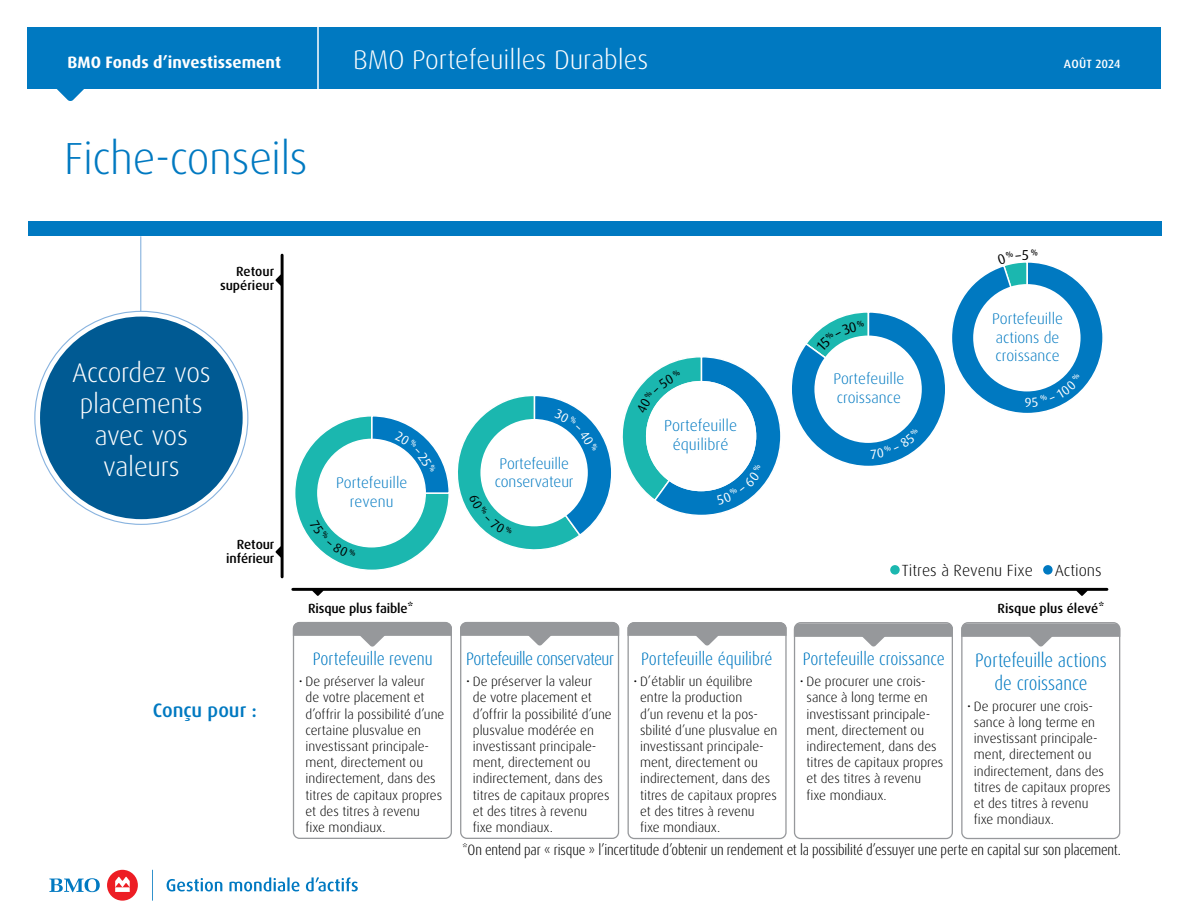
<style>
.page{position:relative;width:1188px;height:918px;background:#fff}
.page>*{position:absolute;margin:0;border:0;box-sizing:border-box;transform-origin:0 0}
.Document_Title{font:300 45px "Dax Pro";letter-spacing:-.015em;color:#0079c1}
.Fund_Name_Header{font:300 27px/31.5px "Dax Pro";letter-spacing:-.005em;color:#fff;text-align:center}
.t1{font:300 condensed 19.5px/23.4px "Dax Pro";color:#0079c1;text-align:center}
.Heading{font:500 19.5px "Dax Pro";color:#0079c1}
.Boxed_header{font:300 condensed 18px "Dax Pro";letter-spacing:-.005em;color:#0079c1}
.Boxed_header-2{font:300 condensed 18px "Dax Pro";letter-spacing:-.025em;color:#0079c1}
.t2{font:700 16.5px "Dax Pro";letter-spacing:.005em;color:#fff}
.t3{font:300 16.2px "Dax Pro";color:#000}
.t4{font:300 15.9px/19px "Dax Pro";color:#0079c1;text-align:center}
.t5{font:300 15.45px/18.6px "Dax Pro";color:#0079c1}
.Notes{font:300 condensed 15px "Dax Pro";letter-spacing:-.015em;color:#000}
.Bullets{font:300 13.5px/16.2px "Dax Pro";color:#000}
.t6{font:500 13.2px/14px "Dax Pro";letter-spacing:-.01em;color:#000;text-align:right}
.Subhead_-_italic_blu{font:500 12px "Dax Pro";letter-spacing:.01em;color:#fff}
.s1{font-size:67.65px;color:#1bb7af}
.s2{font-size:67.65px;color:#0079c1}
</style>
<div class="page">
<div style="left:27px;top:27px;width:1134px;height:62px;background:#0079c1"></div>
<div style="left:28px;top:221px;width:1134px;height:15px;background:#0079c1"></div>
<hr style="left:317px;top:6px;width:2px;height:85px;background:#fff">
<hr style="left:140px;top:236px;width:1px;height:97px;background:#88b3df">
<svg style="left:35px;top:311px;width:213px;height:213px"></svg>
<div style="left:40px;top:317px;width:203px;height:202px;background:#005a93;border-radius:50%"></div>
<svg style="left:57px;top:89px;width:27px;height:12px"></svg>
<div style="left:107px;top:870px;width:31px;height:31px;background:#ed1d24;border-radius:50%"></div>
<svg style="left:115px;top:877px;width:15px;height:15px"></svg>
<svg style="left:152px;top:870px;width:1px;height:31px"></svg>
<svg style="left:49px;top:878px;width:51px;height:14px"></svg>
<svg style="left:167px;top:878px;width:55px;height:13px"></svg>
<svg style="left:306px;top:877px;width:52px;height:14px"></svg>
<svg style="left:229px;top:877px;width:71px;height:14px"></svg>
<hr style="left:281px;top:255px;width:3px;height:322px;background:#000">
<svg style="left:276px;top:275px;width:5px;height:11px"></svg>
<svg style="left:276px;top:546px;width:5px;height:11px"></svg>
<hr style="left:293px;top:588px;width:814px;height:3px;background:#000">
<svg style="left:312px;top:591px;width:11px;height:5px"></svg>
<svg style="left:1076px;top:590px;width:12px;height:6px"></svg>
<div style="left:293px;top:622px;width:159px;height:217px;border:1px solid #96989b;border-radius:6px"></div>
<svg style="left:293px;top:622px;width:159px;height:25px"></svg>
<div style="left:460px;top:622px;width:159px;height:217px;border:1px solid #96989b;border-radius:6px"></div>
<div style="left:628px;top:622px;width:159px;height:217px;border:1px solid #96989b;border-radius:6px"></div>
<div style="left:794px;top:622px;width:159px;height:217px;border:1px solid #96989b;border-radius:6px"></div>
<div style="left:961px;top:622px;width:159px;height:217px;border:1px solid #96989b;border-radius:6px"></div>
<svg style="left:460px;top:622px;width:159px;height:24px"></svg>
<svg style="left:627px;top:622px;width:160px;height:24px"></svg>
<svg style="left:794px;top:623px;width:159px;height:24px"></svg>
<svg style="left:961px;top:623px;width:159px;height:24px"></svg>
<svg style="left:295px;top:357px;width:486px;height:213px"></svg>
<svg style="left:792px;top:262px;width:311px;height:204px"></svg>
<p class="t2" style="left:68px;top:51px;width:215px">BMO Fonds d’investissement</p>
<h1 class="Fund_Name_Header" style="left:353px;top:44px;width:297px">BMO Portefeuilles Durables</h1>
<p class="Subhead_-_italic_blu" style="left:1064px;top:56px;width:58px">AOÛT 2024</p>
<h1 class="Document_Title" style="left:64px;top:130px;width:245px">Fiche-conseils</h1>
<p class="t6" style="left:220px;top:264px;width:56px">Retour supérieur</p>
<p class="Fund_Name_Header" style="left:72px;top:357px;width:140px">Accordez vos placements avec vos valeurs</p>
<p class="t6" style="left:226px;top:538px;width:50px">Retour inférieur</p>
<h2 class="Heading" style="left:153px;top:698px;width:106px">Conçu pour :</h2>
<p class="t5" style="left:336px;top:473px;width:73px;text-align:center">Portefeuille revenu</p>
<p class="t5" style="left:495px;top:454px;width:80px;text-align:center">Portefeuille conservateur</p>
<p class="t4" style="left:664px;top:416px;width:74px">Portefeuille équilibré</p>
<p class="t5" style="left:833px;top:370px;width:73px">Portefeuille croissance</p>
<p class="t5" style="left:992px;top:309px;width:72px">Portefeuille actions de croissance</p>
<p class="t3" style="left:885px;top:560px;width:218px"><span class="s1">•</span>Titres à Revenu Fixe <span class="s2">•</span>Actions</p>
<p class="t6" style="left:308px;top:601px;width:107px">Risque plus faible*</p>
<p class="t6" style="left:997px;top:601px;width:108px">Risque plus élevé*</p>
<h3 class="Boxed_header" style="left:313px;top:648px;width:122px">Portefeuille revenu</h3>
<p class="Bullets" style="left:306px;top:673px;width:140px;text-indent:-7px">• De préserver la valeur<br>de votre placement et d’offrir la possibilité d’une certaine plusvalue en investissant principale&shy;ment, directement ou indirectement, dans des titres de capitaux propres et des titres à revenu<br>fixe mondiaux.</p>
<h3 class="Boxed_header-2" style="left:466px;top:648px;width:149px">Portefeuille conservateur</h3>
<p class="Bullets" style="left:473px;top:673px;width:140px;text-indent:-7px">• De préserver la valeur<br>de votre placement et d’offrir la possibilité d’une plusvalue modérée en investissant principale&shy;ment, directement ou indirectement, dans des titres de capitaux propres et des titres à revenu<br>fixe mondiaux.</p>
<h3 class="Boxed_header" style="left:641px;top:648px;width:133px">Portefeuille équilibré</h3>
<p class="Bullets" style="left:640px;top:673px;width:139px;text-indent:-7px">• D’établir un équilibre entre la production<br>d’un revenu et la pos&shy;sbilité d’une plusvalue en investissant principale&shy;ment, directement ou indirectement, dans des titres de capitaux propres et des titres à revenu fixe mondiaux.</p>
<h3 class="Boxed_header" style="left:803px;top:648px;width:144px">Portefeuille croissance</h3>
<p class="Bullets" style="left:807px;top:673px;width:138px;text-indent:-7px">• De procurer une crois&shy;sance à long terme en investissant principale&shy;ment, directement ou indirectement, dans des titres de capitaux propres et des titres à revenu fixe mondiaux.</p>
<h3 class="t1" style="left:975px;top:648px;width:133px">Portefeuille actions de croissance</h3>
<p class="Bullets" style="left:974px;top:698px;width:138px;text-indent:-7px">• De procurer une crois&shy;sance à long terme en investissant principale&shy;ment, directement ou indirectement, dans des titres de capitaux propres et des titres à revenu fixe mondiaux.</p>
<p class="Notes" style="left:462px;top:840px;width:660px">*On entend par « risque » l’incertitude d’obtenir un rendement et la possibilité d’essuyer une perte en capital sur son placement.</p>
</div>
